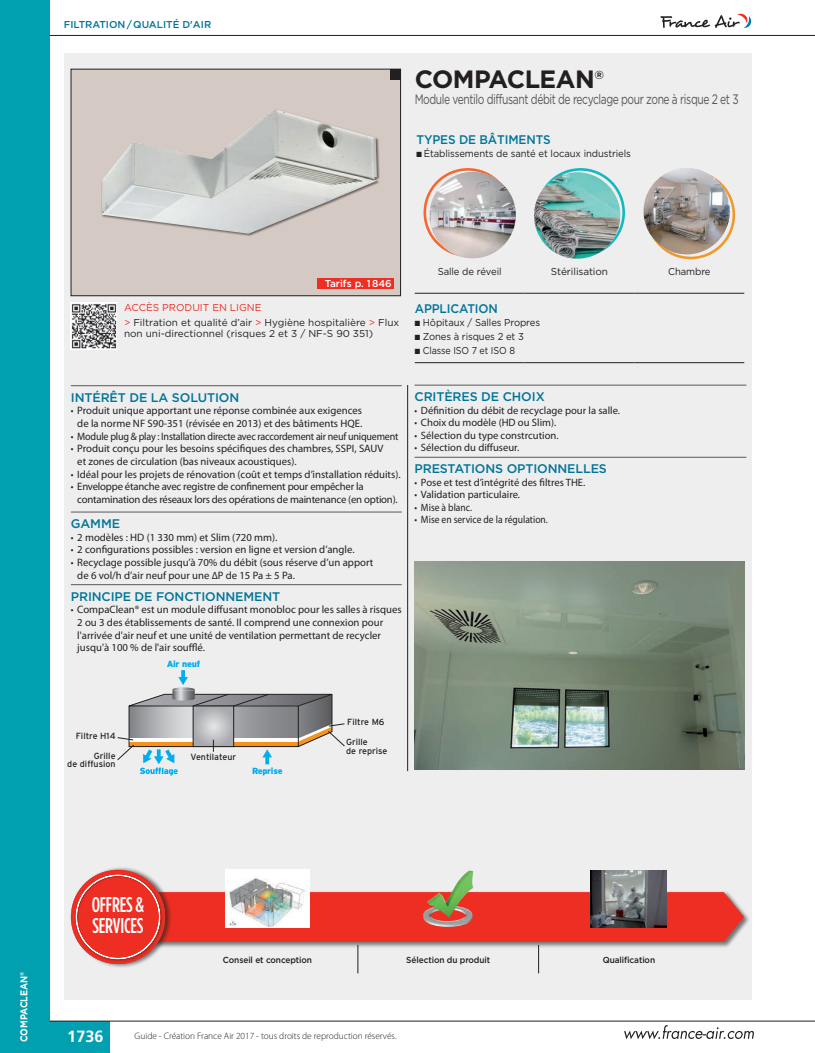
<style>
.page{position:relative;width:815px;height:1053px;background:#fff}
.page>*{position:absolute;margin:0;border:0;box-sizing:border-box;transform-origin:0 0}
.t1{font:700 25px "Gotham";letter-spacing:-.02em;color:#231f20}
.t2{font:500 21.25px/21.2px "Gotham Condensed";letter-spacing:-.01em;color:#fff;scale:.95 1}
.t3{font:700 16.25px "Frutiger";color:#fff}
.t4{font:13.75px "Gotham";letter-spacing:-.04em;color:#57585a;scale:.75 1}
.t5{font:500 12.5px "Gotham";letter-spacing:-.01em;color:#007598}
.t6{font:500 12.5px "Gotham";letter-spacing:-.01em;color:#007598;scale:.95 1}
.t7{font:10.75px/12.6px "Myriad Pro";color:#231f20;scale:.9 1}
.t8{font:10.75px/12.6px "Myriad Pro";letter-spacing:-.02em;color:#231f20;scale:.9 1}
.t9{font:10.62px "Myriad Pro";color:#231f20;scale:.9 1}
.t10{font:10px/14.8px "Gotham";letter-spacing:-.01em;color:#231f20}
.t11{font:10px "Gotham";letter-spacing:-.01em;color:#231f20;scale:.95 1}
.t12{font:500 10px "Gotham";color:#007598}
.t13{font:10px "Gotham";letter-spacing:-.01em;color:#231f20;scale:.9 1}
.t14{font:500 10px "Gotham";color:#fff}
.t15{font:700 10px "Gotham";color:#fff;scale:.9 1}
.t16{font:300 9.38px "Myriad Pro";letter-spacing:-.005em;color:#231f20}
.t17{font:8.88px/8.8px "Interstate";color:#231f20;text-align:right}
.t18{font:900 8.88px "Interstate";letter-spacing:-.03em;color:#00aeef}
.t19{font:500 8.75px "Gotham";letter-spacing:-.01em;color:#231f20;scale:.95 1}
.s1{color:#ee2e22}
</style>
<div class="page">
<div style="left:0;top:0;width:50px;height:1052px;background:#00a0b0"></div>
<div style="left:0;top:1020px;width:110px;height:32px;background:#00a0b0"></div>
<svg style="left:660px;top:13px;width:92px;height:15px"></svg>
<hr style="left:50px;top:35px;width:765px;height:1px;background:#231f20">
<hr style="left:50px;top:1020px;width:765px;height:1px;background:#231f20">
<div style="left:64px;top:53px;width:687px;height:946px;background:#eeeeef"></div>
<hr style="left:407px;top:385px;width:1px;height:386px;background:#231f20">
<hr style="left:71px;top:385px;width:331px;height:1px;background:#57585a">
<hr style="left:71px;top:512px;width:331px;height:1px;background:#57585a">
<hr style="left:71px;top:584px;width:331px;height:1px;background:#57585a">
<hr style="left:415px;top:293px;width:110px;height:1px;background:#231f20">
<hr style="left:525px;top:293px;width:109px;height:1px;background:#231f20">
<hr style="left:634px;top:293px;width:110px;height:1px;background:#231f20">
<hr style="left:415px;top:362px;width:110px;height:1px;background:#231f20">
<hr style="left:525px;top:362px;width:109px;height:1px;background:#231f20">
<hr style="left:634px;top:362px;width:110px;height:1px;background:#231f20">
<div style="left:423px;top:168px;width:89px;height:89px;border:3px solid #f26a32;border-radius:50%"></div>
<img style="left:430px;top:172px;width:86px;height:86px;border-radius:43px">
<div style="left:536px;top:168px;width:89px;height:89px;border:3px solid #12b9be;border-radius:50%"></div>
<img style="left:534px;top:172px;width:86px;height:87px;border-radius:43px">
<div style="left:646px;top:170px;width:89px;height:89px;border:3px solid #f0992e;border-radius:50%"></div>
<img style="left:644px;top:168px;width:86px;height:86px;border-radius:42px">
<div style="left:70px;top:865px;width:102px;height:102px;background:#231f20;opacity:.6"></div>
<div style="left:71px;top:869px;width:94px;height:94px;background:#231f20;opacity:.6"></div>
<svg style="left:71px;top:869px;width:94px;height:94px"></svg>
<div style="left:75px;top:873px;width:88px;height:88px;background:#231f20;opacity:.8"></div>
<svg style="left:76px;top:874px;width:668px;height:99px"></svg>
<img style="left:226px;top:869px;width:83px;height:58px">
<img style="left:423px;top:870px;width:50px;height:57px">
<img style="left:591px;top:870px;width:76px;height:57px">
<div style="left:71px;top:69px;width:330px;height:227px;background:#d5cac3"></div>
<div style="left:71px;top:69px;width:330px;height:227px;border:1px solid #231f20"></div>
<div style="left:390px;top:69px;width:11px;height:11px;background:#231f20"></div>
<hr style="left:415px;top:385px;width:331px;height:1px;background:#57585a">
<hr style="left:415px;top:457px;width:331px;height:1px;background:#57585a">
<svg style="left:624px;top:1025px;width:130px;height:14px"></svg>
<div style="left:101px;top:108px;width:279px;height:129px;background:#231f20;opacity:.6"></div>
<img style="left:102px;top:109px;width:275px;height:125px">
<svg style="left:117px;top:670px;width:228px;height:105px"></svg>
<img style="left:414px;top:561px;width:330px;height:208px">
<img style="left:71px;top:303px;width:46px;height:46px">
<div style="left:317px;top:278px;width:77px;height:11px;background:#ee2e22"></div>
<p class="t12" style="left:64px;top:19px;width:149px">FILTRATION / QUALITÉ D'AIR</p>
<h1 class="t1" style="left:415px;top:65px;width:191px">COMPACLEAN<sup>®</sup></h1>
<p class="t4" style="left:415px;top:91px;width:433px">Module ventilo diffusant débit de recyclage pour zone à risque 2 et 3</p>
<p class="t6" style="left:416px;top:132px;width:143px">TYPES DE BÂTIMENTS</p>
<p class="t11" style="left:416px;top:148px;width:227px">■ Établissements de santé et locaux industriels</p>
<p class="t14" style="left:325px;top:278px;width:69px">Tarifs p. 1846</p>
<p class="t10" style="left:124px;top:300px;width:277px"><span class="s1">ACCÈS PRODUIT EN LIGNE<br>&gt;</span> Filtration et qualité d’air <span class="s1">&gt;</span> Hygiène hospitalière <span class="s1">&gt;</span> Flux</p>
<p class="t10" style="left:124px;top:326px;width:251px">non uni-directionnel (risques 2 et 3 / NF-S 90 351)</p>
<p class="t11" style="left:438px;top:266px;width:69px">Salle de réveil</p>
<p class="t10" style="left:551px;top:263px;width:59px">Stérilisation</p>
<p class="t11" style="left:668px;top:266px;width:46px">Chambre</p>
<p class="t6" style="left:415px;top:301px;width:89px">APPLICATION</p>
<p class="t11" style="left:415px;top:317px;width:133px">■ Hôpitaux / Salles Propres</p>
<p class="t11" style="left:415px;top:331px;width:116px">■ Zones à risques 2 et 3</p>
<p class="t13" style="left:415px;top:345px;width:113px">■ Classe ISO 7 et ISO 8</p>
<p class="t5" style="left:71px;top:390px;width:170px">INTÉRÊT DE LA SOLUTION</p>
<p class="t7" style="left:71px;top:404px;width:325px;text-align:center">• Produit unique apportant une réponse combinée aux exigences de la norme NF S90-351 (révisée en 2013) et des bâtiments HQE.</p>
<p class="t8" style="left:71px;top:429px;width:366px">• Module plug &amp; play : Installation directe avec raccordement air neuf uniquement</p>
<p class="t7" style="left:77px;top:442px;width:342px;text-indent:-6px">• Produit conçu pour les besoins spécifiques des chambres, SSPI, SAUV et zones de circulation (bas niveaux acoustiques).</p>
<p class="t7" style="left:71px;top:467px;width:368px">• Idéal pour les projets de rénovation (coût et temps d’installation réduits).</p>
<p class="t8" style="left:77px;top:480px;width:358px;text-indent:-6px">• Enveloppe étanche avec registre de confinement pour empêcher la contamination des réseaux lors des opérations de maintenance (en option).</p>
<p class="t5" style="left:71px;top:516px;width:51px">GAMME</p>
<p class="t7" style="left:71px;top:530px;width:231px">• 2 modèles : HD (1 330 mm) et Slim (720 mm).</p>
<p class="t7" style="left:71px;top:543px;width:317px">• 2 configurations possibles : version en ligne et version d’angle.</p>
<p class="t7" style="left:77px;top:556px;width:330px;text-indent:-6px">• Recyclage possible jusqu’à 70% du débit (sous réserve d’un apport de 6 vol/h d’air neuf pour une ∆P de 15 Pa ± 5 Pa.</p>
<p class="t5" style="left:71px;top:589px;width:211px">PRINCIPE DE FONCTIONNEMENT</p>
<p class="t7" style="left:77px;top:603px;width:362px;text-indent:-6px">• CompaClean® est un module diffusant monobloc pour les salles à risques 2 ou 3 des établissements de santé. Il comprend une connexion pour l'arrivée d'air neuf et une unité de ventilation permettant de recycler jusqu'à 100 % de l'air soufflé.</p>
<p class="t18" style="left:167px;top:658px;width:35px">Air neuf</p>
<p class="t5" style="left:415px;top:389px;width:132px">CRITÈRES DE CHOIX</p>
<p class="t9" style="left:415px;top:403px;width:230px">• Définition du débit de recyclage pour la salle.</p>
<p class="t9" style="left:415px;top:416px;width:159px">• Choix du modèle (HD ou Slim).</p>
<p class="t9" style="left:415px;top:428px;width:162px">• Sélection du type constrcution.</p>
<p class="t9" style="left:415px;top:441px;width:118px">• Sélection du diffuseur.</p>
<p class="t5" style="left:415px;top:462px;width:194px">PRESTATIONS OPTIONNELLES</p>
<p class="t9" style="left:415px;top:475px;width:191px">• Pose et test d’intégrité des filtres THE.</p>
<p class="t9" style="left:415px;top:488px;width:119px">• Validation particulaire.</p>
<p class="t9" style="left:415px;top:500px;width:65px">• Mise à blanc.</p>
<p class="t9" style="left:415px;top:513px;width:150px">• Mise en service de la régulation.</p>
<p class="t17" style="left:76px;top:731px;width:41px">Filtre H14</p>
<p class="t17" style="left:67px;top:751px;width:50px">Grille<br>de diffusion</p>
<p class="t17" style="left:191px;top:752px;width:47px">Ventilateur</p>
<p class="t18" style="left:252px;top:765px;width:32px">Reprise</p>
<p class="t17" style="left:347px;top:717px;width:39px">Filtre M6</p>
<p class="t17" style="left:346px;top:737px;width:43px;text-align:left">Grille<br>de reprise</p>
<p class="t15" style="left:18px;top:1042px;width:80px;rotate:-90deg">COMPACLEAN<sup>®</sup></p>
<h2 class="t2" style="left:92px;top:893px;width:57px">OFFRES &amp;<br>SERVICES</h2>
<p class="t19" style="left:223px;top:954px;width:95px">Conseil et conception</p>
<p class="t19" style="left:406px;top:954px;width:90px">Sélection du produit</p>
<p class="t19" style="left:603px;top:954px;width:57px">Qualification</p>
<h3 class="t3" style="left:67px;top:1026px;width:38px">1736</h3>
<p class="t16" style="left:135px;top:1030px;width:263px">Guide - Création France Air 2017 - tous droits de reproduction réservés.</p>
</div>
